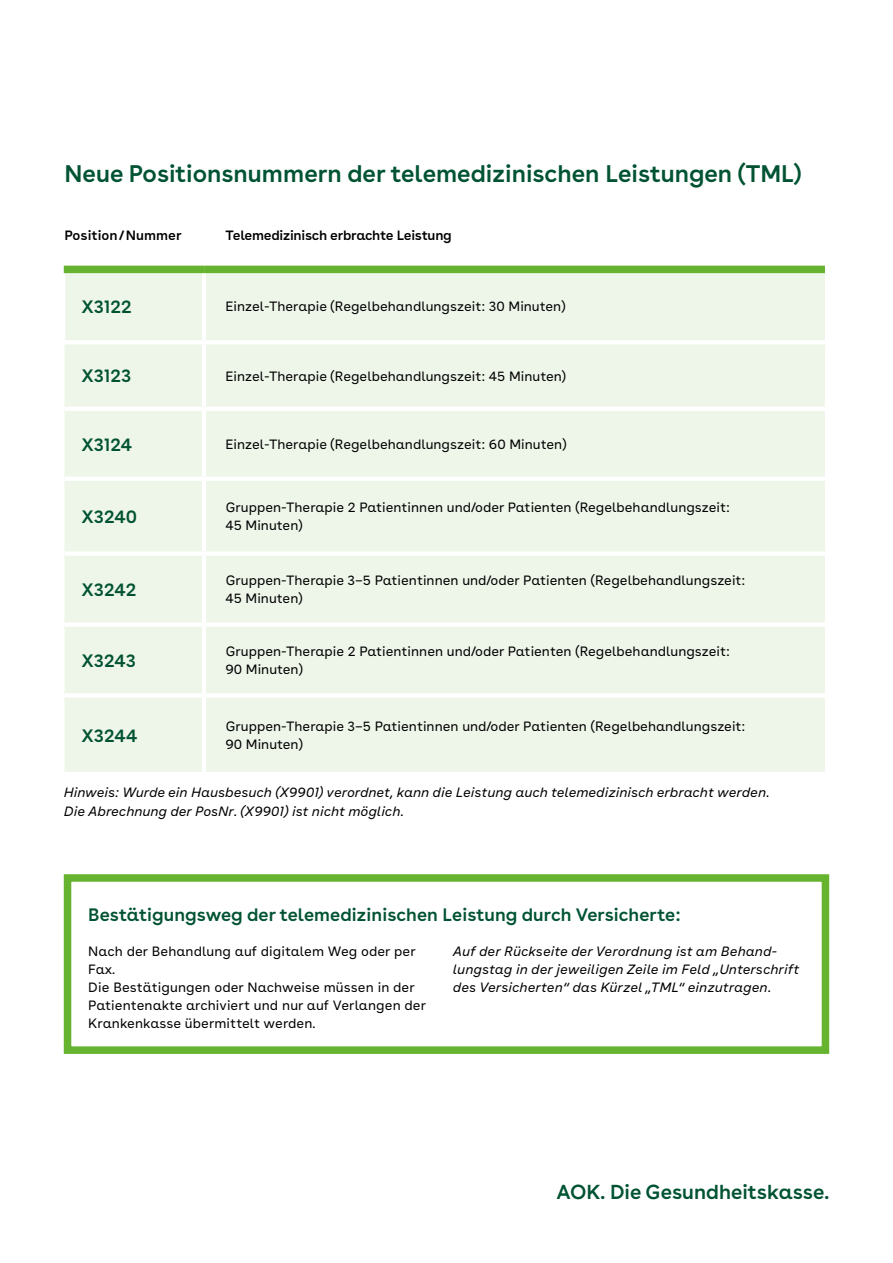
<style>
.page{position:relative;width:893px;height:1263px;background:#fff}
.page>*{position:absolute;margin:0;border:0;box-sizing:border-box;transform-origin:0 0}
.t1{font:600 24px "AOK Buenos Aires";color:#005332}
.t2{font:600 20.25px "AOK Buenos Aires";color:#005332}
.t3{font:600 18px "AOK Buenos Aires";letter-spacing:.005em;color:#005332}
.t4{font:600 18px "AOK Buenos Aires Text";color:#005332}
.t5{font:13.5px/18.1px "AOK Buenos Aires Text";color:#000}
.t6{font:italic 13.5px/18.3px "AOK Buenos Aires Text";color:#000}
.t7{font:600 13.5px "AOK Buenos Aires Text";letter-spacing:-.02em;color:#000}
.t8{font:600 13.5px "AOK Buenos Aires Text";color:#000}
</style>
<div class="page">
<div style="left:65px;top:273px;width:760px;height:499px;background:#eef5e9"></div>
<hr style="left:65px;top:407px;width:139px;height:4px;background:#fff">
<hr style="left:204px;top:407px;width:625px;height:4px;background:#fff">
<hr style="left:65px;top:477px;width:139px;height:4px;background:#fff">
<hr style="left:204px;top:477px;width:625px;height:4px;background:#fff">
<div style="left:65px;top:551px;width:139px;height:5px;background:#fff"></div>
<div style="left:204px;top:551px;width:625px;height:5px;background:#fff"></div>
<div style="left:65px;top:622px;width:139px;height:5px;background:#fff"></div>
<div style="left:204px;top:622px;width:625px;height:5px;background:#fff"></div>
<div style="left:65px;top:693px;width:139px;height:5px;background:#fff"></div>
<div style="left:204px;top:693px;width:625px;height:5px;background:#fff"></div>
<hr style="left:202px;top:273px;width:4px;height:67px;background:#fff">
<hr style="left:64px;top:340px;width:140px;height:4px;background:#fff">
<hr style="left:204px;top:340px;width:625px;height:4px;background:#fff">
<div style="left:64px;top:266px;width:140px;height:7px;background:#65b32e"></div>
<div style="left:204px;top:266px;width:621px;height:7px;background:#65b32e"></div>
<hr style="left:202px;top:344px;width:4px;height:63px;background:#fff">
<hr style="left:202px;top:411px;width:4px;height:66px;background:#fff">
<hr style="left:202px;top:481px;width:4px;height:70px;background:#fff">
<hr style="left:202px;top:627px;width:4px;height:66px;background:#fff">
<hr style="left:202px;top:556px;width:4px;height:66px;background:#fff">
<hr style="left:202px;top:698px;width:4px;height:74px;background:#fff">
<div style="left:64px;top:874px;width:765px;height:180px;border:8px solid #65b32e"></div>
<h1 class="t1" style="left:65px;top:153px;width:738px">Neue Positionsnummern der telemedizinischen Leistungen (TML)</h1>
<p class="t8" style="left:65px;top:224px;width:119px">Position/Nummer</p>
<p class="t7" style="left:225px;top:224px;width:228px">Telemedizinisch erbrachte Leistung</p>
<h3 class="t4" style="left:82px;top:291px;width:52px">X3122</h3>
<p class="t5" style="left:225px;top:296px;width:342px">Einzel-Therapie (Regelbehandlungszeit: 30 Minuten)</p>
<h3 class="t4" style="left:82px;top:361px;width:51px">X3123</h3>
<p class="t5" style="left:225px;top:366px;width:342px">Einzel-Therapie (Regelbehandlungszeit: 45 Minuten)</p>
<h3 class="t4" style="left:82px;top:429px;width:52px">X3124</h3>
<p class="t5" style="left:225px;top:434px;width:343px">Einzel-Therapie (Regelbehandlungszeit: 60 Minuten)</p>
<h3 class="t4" style="left:82px;top:501px;width:57px">X3240</h3>
<p class="t5" style="left:225px;top:497px;width:506px">Gruppen-Therapie 2 Patientinnen und/oder Patienten (Regelbehandlungszeit:<br>45 Minuten)</p>
<h3 class="t4" style="left:82px;top:574px;width:56px">X3242</h3>
<p class="t5" style="left:225px;top:570px;width:522px">Gruppen-Therapie 3–5 Patientinnen und/oder Patienten (Regelbehandlungszeit:<br>45 Minuten)</p>
<h3 class="t4" style="left:82px;top:645px;width:56px">X3243</h3>
<p class="t5" style="left:225px;top:641px;width:506px">Gruppen-Therapie 2 Patientinnen und/oder Patienten (Regelbehandlungszeit:<br>90 Minuten)</p>
<h3 class="t4" style="left:82px;top:720px;width:58px">X3244</h3>
<p class="t5" style="left:225px;top:716px;width:522px">Gruppen-Therapie 3–5 Patientinnen und/oder Patienten (Regelbehandlungszeit:<br>90 Minuten)</p>
<p class="t6" style="left:64px;top:782px;width:707px">Hinweis: Wurde ein Hausbesuch (X9901) verordnet, kann die Leistung auch telemedizinisch erbracht werden.<br>Die Abrechnung der PosNr. (X9901) ist nicht möglich.</p>
<h3 class="t3" style="left:88px;top:899px;width:594px">Bestätigungsweg der telemedizinischen Leistung durch Versicherte:</h3>
<p class="t5" style="left:88px;top:941px;width:339px">Nach der Behandlung auf digitalem Weg oder per Fax.<br>Die Bestätigungen oder Nachweise müssen in der Patientenakte archiviert und nur auf Verlangen der Krankenkasse übermittelt werden.</p>
<p class="t6" style="left:453px;top:941px;width:348px">Auf der Rückseite der Verordnung ist am Behand&shy;lungstag in der jeweiligen Zeile im Feld „Unterschrift des Versicherten“ das Kürzel „TML“ einzutragen.</p>
<h2 class="t2" style="left:556px;top:1175px;width:274px">AOK. Die Gesundheitskasse.</h2>
</div>
